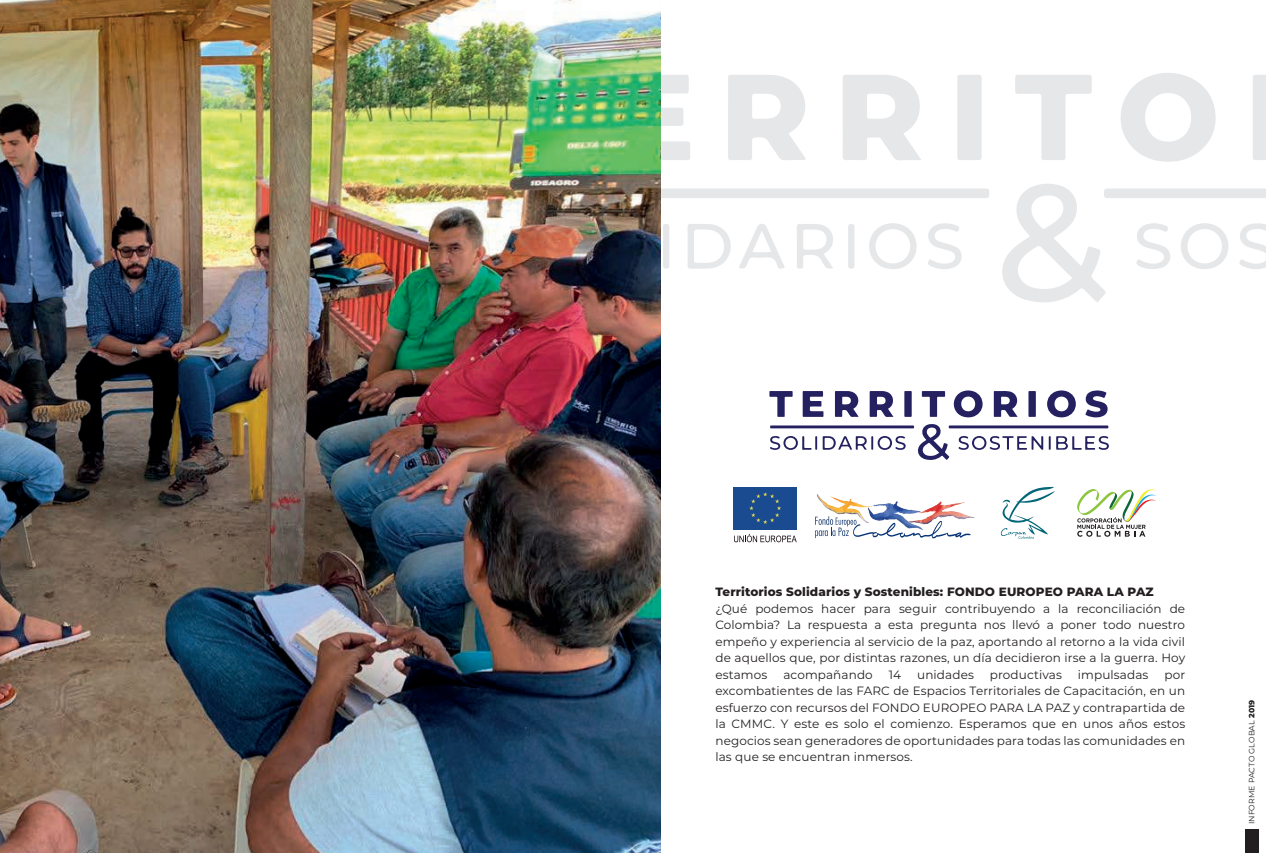
<style>
.page{position:relative;width:1266px;height:853px;background:#fff}
.page>*{position:absolute;margin:0;border:0;box-sizing:border-box;transform-origin:0 0}
.t1{font:12px/16.5px "Montserrat";letter-spacing:.01em;color:#231f20;text-align:justify}
.t2{font:800 12px "Montserrat";letter-spacing:.01em;color:#231f20}
.t3{font:7.8px "Montserrat";letter-spacing:.01em;color:#231f20}
.s1{font-weight:800}
</style>
<div class="page">
<div style="left:1245px;top:829px;width:13px;height:24px;background:#231f20"></div>
<svg style="left:1120px;top:73px;width:96px;height:89px"></svg>
<svg style="left:660px;top:188px;width:329px;height:10px;background:#e6e7e9"></svg>
<svg style="left:728px;top:75px;width:78px;height:85px"></svg>
<svg style="left:843px;top:75px;width:78px;height:85px"></svg>
<svg style="left:1253px;top:75px;width:13px;height:85px"></svg>
<svg style="left:660px;top:75px;width:30px;height:85px"></svg>
<svg style="left:1015px;top:75px;width:77px;height:85px"></svg>
<div style="left:957px;top:75px;width:24px;height:85px;background:#e6e7e9"></div>
<svg style="left:797px;top:224px;width:36px;height:45px"></svg>
<svg style="left:869px;top:223px;width:47px;height:46px"></svg>
<svg style="left:687px;top:224px;width:43px;height:45px"></svg>
<svg style="left:739px;top:224px;width:46px;height:45px"></svg>
<svg style="left:928px;top:223px;width:33px;height:46px"></svg>
<svg style="left:1002px;top:184px;width:264px;height:119px"></svg>
<svg style="left:663px;top:224px;width:6px;height:45px"></svg>
<svg style="left:848px;top:224px;width:6px;height:45px"></svg>
<img style="left:0;top:0;width:660px;height:853px">
<svg style="left:1000px;top:487px;width:55px;height:52px"></svg>
<svg style="left:733px;top:529px;width:64px;height:1px"></svg>
<div style="left:733px;top:487px;width:64px;height:42px;background:#1a4a90"></div>
<svg style="left:749px;top:492px;width:32px;height:32px"></svg>
<svg style="left:734px;top:534px;width:62px;height:8px"></svg>
<svg style="left:815px;top:516px;width:1px;height:22px"></svg>
<img style="left:816px;top:494px;width:50px;height:43px">
<img style="left:866px;top:501px;width:41px;height:37px">
<img style="left:907px;top:501px;width:67px;height:38px">
<svg style="left:1077px;top:489px;width:79px;height:47px"></svg>
<svg style="left:953px;top:390px;width:30px;height:27px"></svg>
<svg style="left:1047px;top:390px;width:29px;height:27px"></svg>
<svg style="left:835px;top:391px;width:24px;height:26px"></svg>
<svg style="left:869px;top:391px;width:25px;height:26px"></svg>
<svg style="left:993px;top:391px;width:25px;height:26px"></svg>
<svg style="left:802px;top:391px;width:21px;height:26px"></svg>
<svg style="left:1085px;top:390px;width:23px;height:27px"></svg>
<svg style="left:769px;top:391px;width:23px;height:26px"></svg>
<svg style="left:921px;top:391px;width:24px;height:26px"></svg>
<svg style="left:904px;top:391px;width:7px;height:26px"></svg>
<svg style="left:1028px;top:391px;width:7px;height:26px"></svg>
<svg style="left:770px;top:424px;width:338px;height:36px"></svg>
<p class="t2" style="left:715px;top:583px;width:440px">Territorios Solidarios y Sostenibles: FONDO EUROPEO PARA LA PAZ</p>
<p class="t1" style="left:715px;top:600px;width:471px">¿Qué podemos hacer para seguir contribuyendo a la reconciliación de Colombia? La respuesta a esta pregunta nos llevó a poner todo nuestro empeño y experiencia al servicio de la paz, aportando al retorno a la vida civil de aquellos que, por distintas razones, un día decidieron irse a la guerra. Hoy estamos</p>
<p class="t1" style="left:783px;top:666px;width:91px">acompañando</p>
<p class="t1" style="left:888px;top:666px;width:14px">14</p>
<p class="t1" style="left:917px;top:666px;width:58px">unidades</p>
<p class="t1" style="left:990px;top:666px;width:73px">productivas</p>
<p class="t1" style="left:1078px;top:666px;width:72px">impulsadas</p>
<p class="t1" style="left:715px;top:666px;width:471px;text-indent:449px">por excombatientes de las FARC de Espacios Territoriales de Capacitación, en un esfuerzo con recursos del FONDO EUROPEO PARA LA PAZ y contrapartida de la CMMC. Y este es solo el comienzo. Esperamos que en unos años estos negocios sean generadores de oportunidades para todas las comunidades en las que se encuentran inmersos.</p>
<p class="t3" style="left:1246px;top:824px;width:126px;rotate:-90deg">INFORME PACTO GLOBAL <span class="s1">2019</span></p>
</div>
